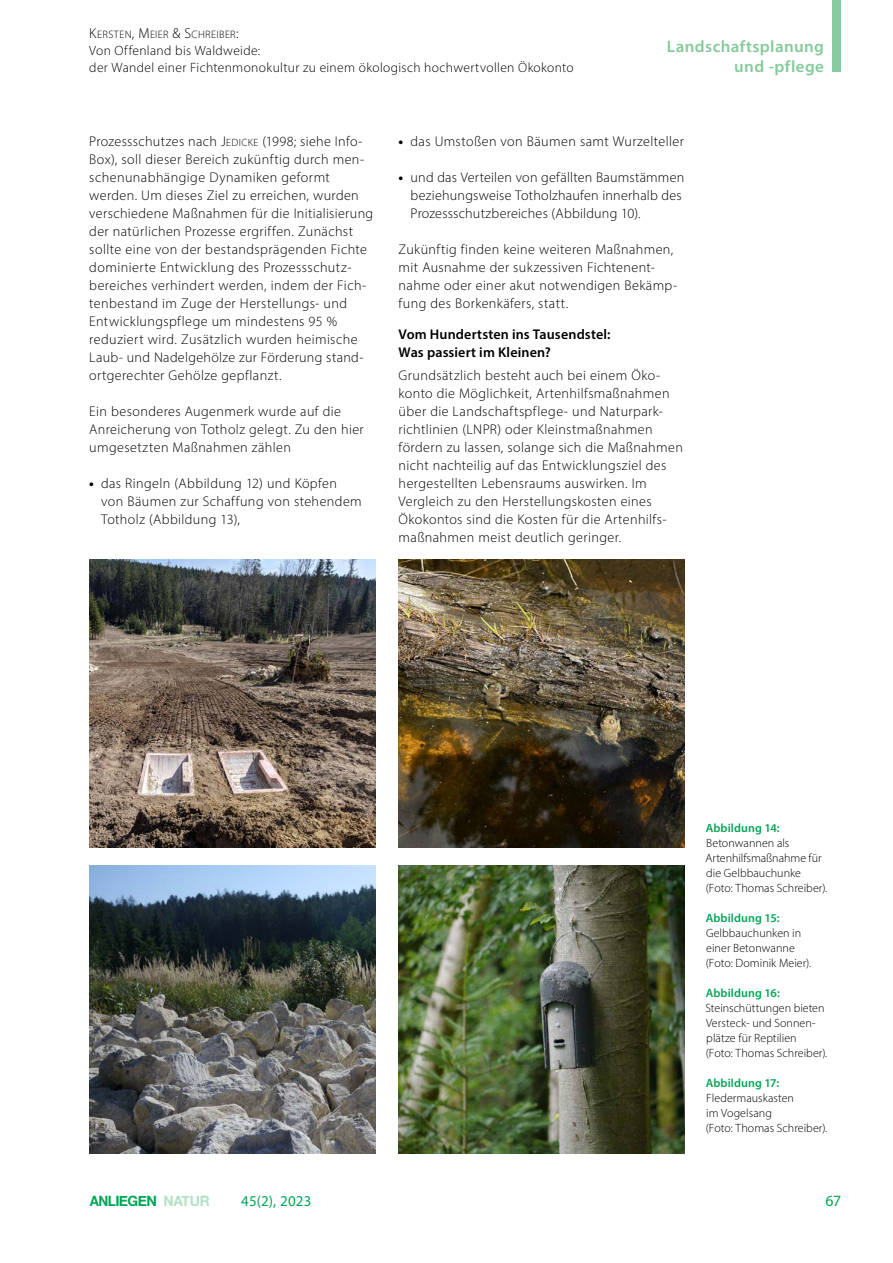
<style>
.page{position:relative;width:893px;height:1263px;background:#fff}
.page>*{position:absolute;margin:0;border:0;box-sizing:border-box;transform-origin:0 0}
.t1{font:600 16.5px/19.5px "Myriad Pro";letter-spacing:.025em;color:#85ca9b;text-align:right}
.t2{font:15.75px "Myriad Pro";color:#00a657}
.t3{font:15px "Myriad Pro";letter-spacing:.01em;color:#00a657}
.t4{font:700 14.25px "Helvetica Neue";letter-spacing:-.035em;color:#00a657;scale:.94 1}
.P__Fließtext_2Sp{font:300 14.1px/18px "Myriad Pro";letter-spacing:.025em;color:#000}
.H1__Headline_Fliess{font:600 14.1px/18px "Myriad Pro";letter-spacing:.01em;color:#000}
.t5{font:300 13.5px/16.8px "Myriad Pro";letter-spacing:.025em;color:#000}
.Bildlegende_linksbün{font:300 12px/15px "Myriad Pro";letter-spacing:.005em;color:#000}
.Bildlegende_Headline{font:600 12px "Myriad Pro";letter-spacing:.01em;color:#00a657}
.t6{font:300 10.8px "Myriad Pro";letter-spacing:.035em;color:#000}
.s1{font-size:14.4px}
.s2{font-style:inherit}
.s3{font-size:10.65px}
.s4{font-weight:700}
.s5{color:rgb(104 193 135/.5)}
</style>
<div class="page">
<div style="left:833px;top:0;width:8px;height:71px;background:#85ca9b"></div>
<img style="left:89px;top:560px;width:286px;height:288px">
<img style="left:399px;top:560px;width:286px;height:288px">
<img style="left:89px;top:866px;width:286px;height:288px">
<img style="left:399px;top:866px;width:286px;height:288px">
<p class="t6" style="left:89px;top:28px;width:151px"><span class="s1">K</span>ERSTEN<span class="s1">, M</span>EIER <span class="s1">&amp; S</span>CHREIBER<span class="s1">:</span></p>
<p class="t5" style="left:89px;top:42px;width:486px">Von Offenland bis Waldweide:<br>der Wandel einer Fichtenmonokultur zu einem ökologisch hochwertvollen Ökokonto</p>
<p class="t1" style="left:667px;top:36px;width:159px">Landschaftsplanung und -pflege</p>
<p class="P__Fließtext_2Sp" style="left:89px;top:132px;width:285px">Prozessschutzes nach <span class="s2">J</span><span class="s3">EDICKE</span> (1998; siehe Info-Box), soll dieser Bereich zukünftig durch men&shy;schenunabhängige Dynamiken geformt werden. Um dieses Ziel zu erreichen, wurden verschiedene Maßnahmen für die Initialisierung der natürlichen Prozesse ergriffen. Zunächst sollte eine von der bestandsprägenden Fichte dominierte Entwicklung des Prozessschutz&shy;bereiches verhindert werden, indem der Fich&shy;tenbestand im Zuge der Herstellungs- und Entwicklungspflege um mindestens 95 % reduziert wird. Zusätzlich wurden heimische Laub- und Nadelgehölze zur Förderung stand&shy;ortgerechter Gehölze gepflanzt.</p>
<p class="P__Fließtext_2Sp" style="left:89px;top:402px;width:276px">Ein besonderes Augenmerk wurde auf die<br>Anreicherung von Totholz gelegt. Zu den hier umgesetzten Maßnahmen zählen</p>
<p class="P__Fließtext_2Sp" style="left:101px;top:474px;width:262px;text-indent:-12px"><span class="s4">•</span> das Ringeln (Abbildung 12) und Köpfen von Bäumen zur Schaffung von stehendem<br>Totholz (Abbildung 13),</p>
<p class="P__Fließtext_2Sp" style="left:399px;top:132px;width:287px"><span class="s4">•</span> das Umstoßen von Bäumen samt Wurzelteller</p>
<p class="P__Fließtext_2Sp" style="left:411px;top:168px;width:275px;text-indent:-12px"><span class="s4">•</span> und das Verteilen von gefällten Baumstämmen beziehungsweise Totholzhaufen innerhalb des<br>Prozessschutzbereiches (Abbildung 10).</p>
<p class="P__Fließtext_2Sp" style="left:399px;top:240px;width:280px">Zukünftig finden keine weiteren Maßnahmen, mit Ausnahme der sukzessiven Fichtenent&shy;nahme oder einer akut notwendigen Bekämp&shy;fung des Borkenkäfers, statt.</p>
<h1 class="H1__Headline_Fliess" style="left:399px;top:325px;width:213px">Vom Hundertsten ins Tausendstel:<br>Was passiert im Kleinen?</h1>
<p class="P__Fließtext_2Sp" style="left:399px;top:366px;width:286px">Grundsätzlich besteht auch bei einem Öko&shy;konto die Möglichkeit, Artenhilfsmaßnahmen über die Landschaftspflege- und Naturpark&shy;richtlinien (LNPR) oder Kleinstmaßnahmen fördern zu lassen, solange sich die Maßnahmen nicht nachteilig auf das Entwicklungsziel des hergestellten Lebensraums auswirken. Im Vergleich zu den Herstellungskosten eines Ökokontos sind die Kosten für die Artenhilfs&shy;maßnahmen meist deutlich geringer.</p>
<p class="Bildlegende_Headline" style="left:706px;top:821px;width:76px">Abbildung 14:</p>
<p class="Bildlegende_linksbün" style="left:705px;top:836px;width:123px">Betonwannen als<br>Artenhilfsmaßnahme für die Gelbbauchunke (Foto: Thomas Schreiber).</p>
<p class="Bildlegende_Headline" style="left:706px;top:911px;width:75px">Abbildung 15:</p>
<p class="Bildlegende_linksbün" style="left:706px;top:926px;width:107px">Gelbbauchunken in einer Betonwanne (Foto: Dominik Meier).</p>
<p class="Bildlegende_Headline" style="left:706px;top:986px;width:76px">Abbildung 16:</p>
<p class="Bildlegende_linksbün" style="left:706px;top:1001px;width:123px">Steinschüttungen bieten<br>Versteck- und Sonnen&shy;plätze für Reptilien<br>(Foto: Thomas Schreiber).</p>
<p class="Bildlegende_Headline" style="left:706px;top:1076px;width:75px">Abbildung 17:</p>
<p class="Bildlegende_linksbün" style="left:706px;top:1091px;width:123px">Fledermauskasten<br>im Vogelsang<br>(Foto: Thomas Schreiber).</p>
<p class="t4" style="left:90px;top:1189px;width:129px">ANLIEGEN <span class="s5">NATUR</span></p>
<p class="t3" style="left:241px;top:1191px;width:72px">45(2), 2023</p>
<p class="t2" style="left:825px;top:1191px;width:17px">67</p>
</div>
